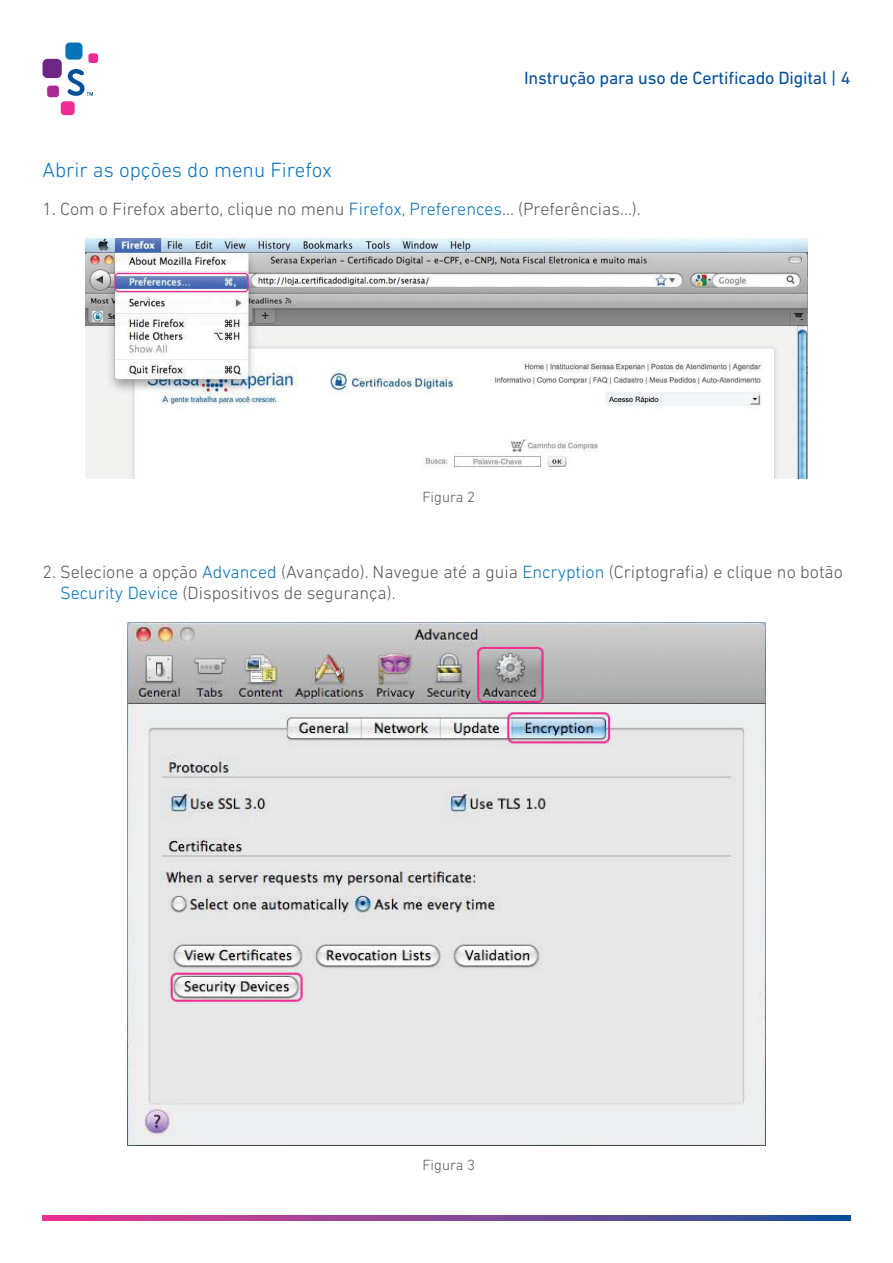
<style>
.page{position:relative;width:893px;height:1263px;background:#fff}
.page>*{position:absolute;margin:0;border:0;box-sizing:border-box;transform-origin:0 0}
.t1{font:300 21px "DIN Next LT Pro";color:#0773bb}
.t2{font:300 18px/21px "DIN Next LT Pro";color:#57585a}
.t3{font:18px "DIN Next LT Pro";letter-spacing:-.01em;color:#014e99}
.t4{font:300 15px "DIN Next LT Pro";color:#57585a}
.s1{color:#0773bb}
</style>
<div class="page">
<div style="left:65px;top:43px;width:17px;height:17px;background:#0773bb;border-radius:4px"></div>
<div style="left:43px;top:59px;width:19px;height:19px;background:#6f2786;border-radius:5px"></div>
<div style="left:47px;top:86px;width:12px;height:11px;background:#ac2b91;border-radius:3px"></div>
<div style="left:61px;top:101px;width:14px;height:14px;background:#ed2d94;border-radius:4px"></div>
<div style="left:88px;top:53px;width:10px;height:10px;background:#ed2d94;border-radius:2px"></div>
<svg style="left:67px;top:69px;width:26px;height:27px"></svg>
<svg style="left:43px;top:1215px;width:807px;height:5px;background:#854697"></svg>
<img style="left:85px;top:238px;width:723px;height:240px">
<img style="left:128px;top:622px;width:637px;height:524px">
<p class="t3" style="left:524px;top:68px;width:328px">Instrução para uso de Certificado Digital | 4</p>
<p class="t1" style="left:43px;top:158px;width:291px">Abrir as opções do menu Firefox</p>
<p class="t2" style="left:43px;top:199px;width:600px">1. Com o Firefox aberto, clique no menu <span class="s1">Firefox</span>, <span class="s1">Preferences</span>... (Preferências...).</p>
<p class="t4" style="left:422px;top:488px;width:54px">Figura 2</p>
<p class="t2" style="left:60px;top:561px;width:784px;text-indent:-18px">2. Selecione a opção <span class="s1">Advanced</span> (Avançado). Navegue até a guia <span class="s1">Encryption</span> (Criptografia) e clique no botão<br><span class="s1">Security Device</span> (Dispositivos de segurança).</p>
<p class="t4" style="left:422px;top:1156px;width:54px">Figura 3</p>
</div>
